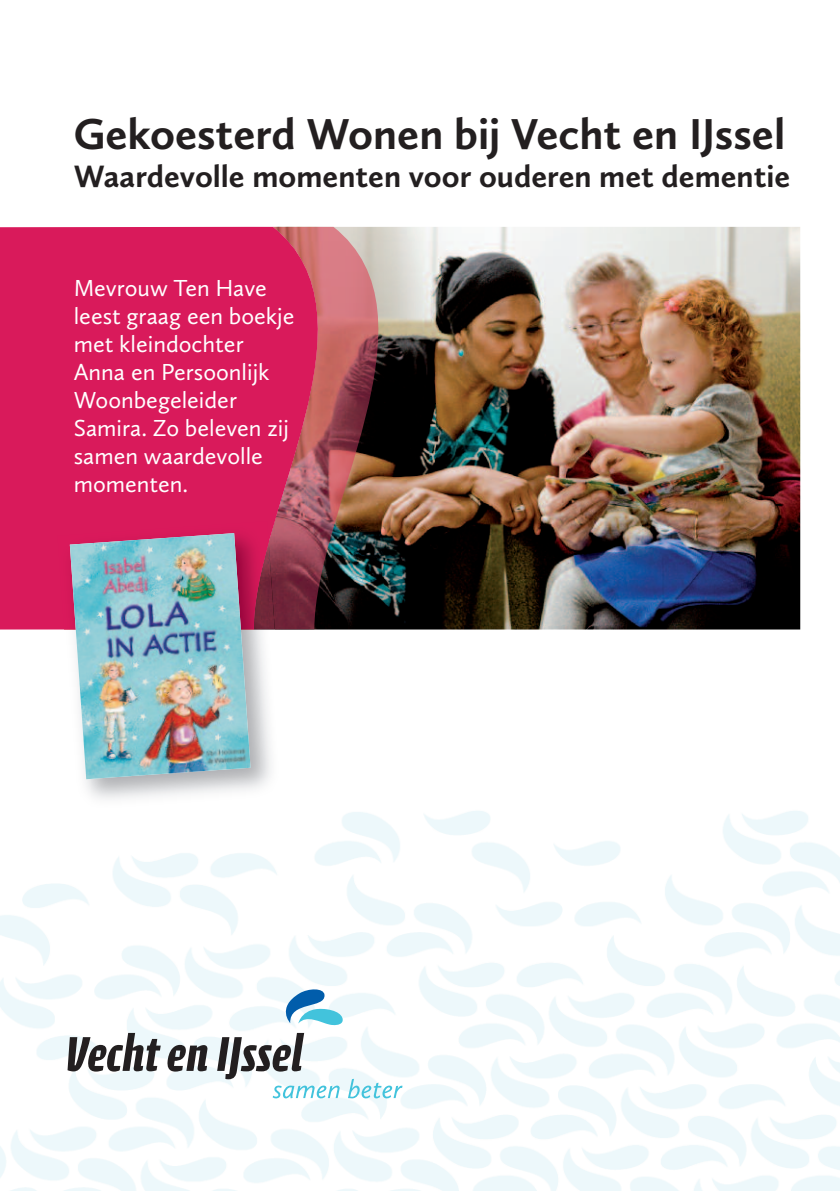
<style>
.page{position:relative;width:840px;height:1191px;background:#fff}
.page>*{position:absolute;margin:0;border:0;box-sizing:border-box;transform-origin:0 0}
.t1{font:700 44.8px "Calluna Sans";color:#231f20}
.t2{font:700 32px "Calluna Sans";color:#231f20}
.t3{font:24px/28px "Calluna Sans";color:#fff}
</style>
<div class="page">
<img style="left:384px;top:227px;width:415px;height:402px">
<svg style="left:0;top:227px;width:384px;height:402px;background:#c62759"></svg>
<svg style="left:272px;top:1085px;width:67px;height:13px"></svg>
<svg style="left:348px;top:1078px;width:54px;height:20px"></svg>
<svg style="left:67px;top:1033px;width:94px;height:38px"></svg>
<svg style="left:167px;top:1045px;width:40px;height:26px"></svg>
<svg style="left:217px;top:1033px;width:87px;height:46px"></svg>
<svg style="left:276px;top:989px;width:68px;height:36px"></svg>
<img style="left:85px;top:629px;width:201px;height:170px">
<svg style="left:253px;top:629px;width:22px;height:1px"></svg>
<img style="left:268px;top:542px;width:6px;height:87px">
<img style="left:57px;top:521px;width:211px;height:108px">
<img style="left:70px;top:533px;width:180px;height:246px">
<h1 class="t1" style="left:74px;top:120px;width:712px">Gekoesterd Wonen bij Vecht en IJssel</h1>
<h2 class="t2" style="left:74px;top:166px;width:717px">Waardevolle momenten voor ouderen met dementie</h2>
<p class="t3" style="left:74px;top:276px;width:222px">Mevrouw Ten Have leest graag een boekje met kleindochter<br>Anna en Persoonlijk<br>Woonbegeleider<br>Samira. Zo beleven zij samen waardevolle momenten.</p>
</div>
